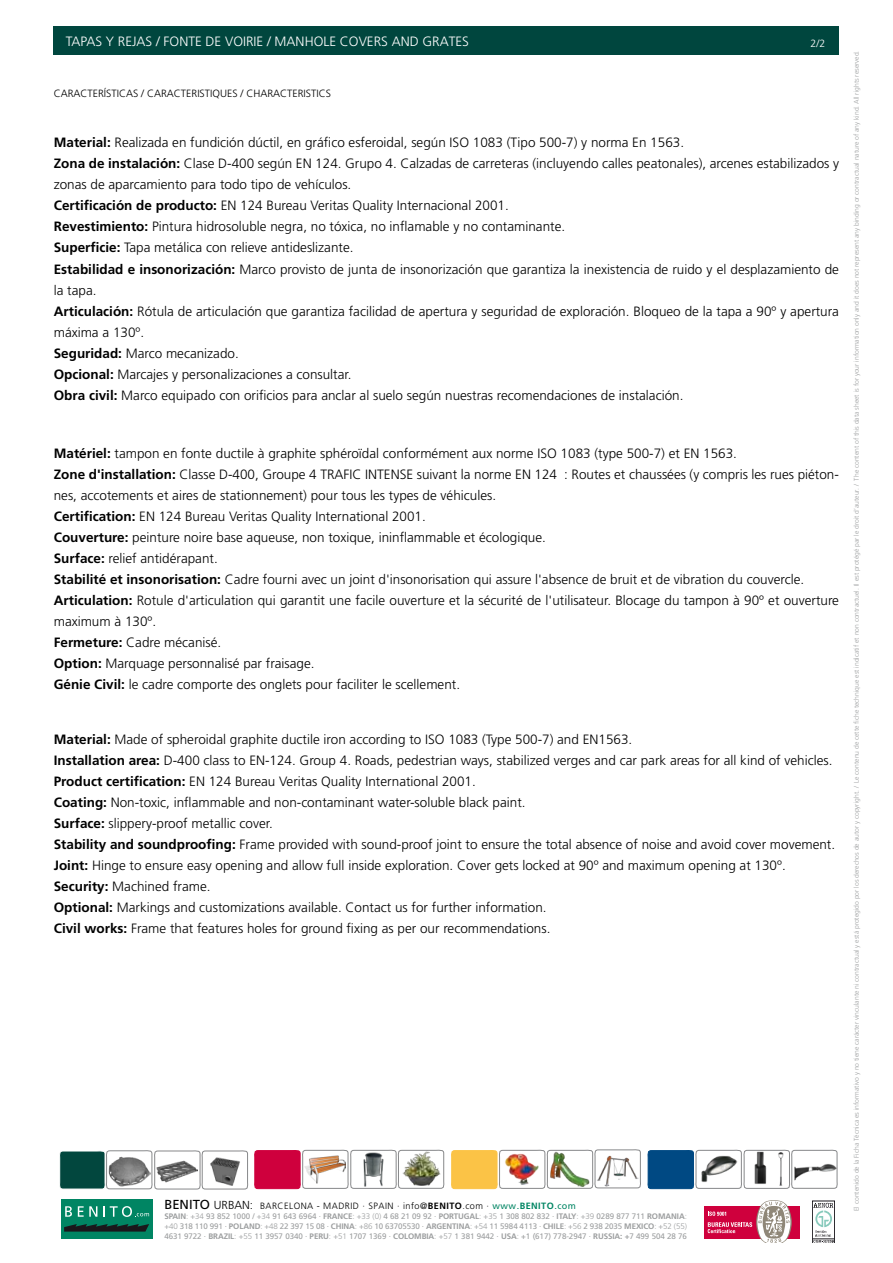
<style>
.page{position:relative;width:893px;height:1263px;background:#fff}
.page>*{position:absolute;margin:0;border:0;box-sizing:border-box;transform-origin:0 0}
.t1{font:300 13.5px/21px "Frutiger";color:#000}
.t2{font:300 13.5px "Frutiger";color:#fff}
.t3{font:13.05px "Frutiger";color:#000}
.t4{font:300 10.5px "Frutiger";color:#000}
.t5{font:300 10.5px "Frutiger";color:#fff}
.t6{font:300 9.15px "Frutiger";letter-spacing:.05em;color:#000}
.t7{font:7.95px/9.9px "Frutiger";letter-spacing:-.01em;color:#9c9e9f;text-align:justify}
.t8{font:300 6.75px "Frutiger";color:#9c9e9f}
.s1{font-weight:700}
.s2{font-weight:300;font-size:11.55px}
.s3{font-weight:300}
.s4{font-weight:400;color:#008563}
.s5{font-weight:700;color:#008563}
</style>
<div class="page">
<div style="left:54px;top:27px;width:785px;height:28px;background:#00463e"></div>
<svg style="left:812px;top:1201px;width:23px;height:42px"></svg>
<div style="left:704px;top:1206px;width:96px;height:33px;background:#cf003d"></div>
<svg style="left:708px;top:1200px;width:84px;height:43px"></svg>
<div style="left:61px;top:1199px;width:91px;height:40px;background:#008563"></div>
<svg style="left:64px;top:1224px;width:85px;height:7px"></svg>
<svg style="left:65px;top:1206px;width:7px;height:11px"></svg>
<svg style="left:78px;top:1206px;width:19px;height:11px"></svg>
<svg style="left:103px;top:1206px;width:46px;height:11px"></svg>
<svg style="left:647px;top:1149px;width:191px;height:40px"></svg>
<img style="left:59px;top:1149px;width:582px;height:40px">
<p class="t2" style="left:66px;top:34px;width:405px">TAPAS Y REJAS / FONTE DE VOIRIE / MANHOLE COVERS AND GRATES</p>
<p class="t5" style="left:811px;top:37px;width:16px">2/2</p>
<p class="t4" style="left:54px;top:87px;width:279px">CARACTERÍSTICAS / CARACTERISTIQUES / CHARACTERISTICS</p>
<p class="t1" style="left:54px;top:132px;width:787px"><span class="s1">Material:</span> Realizada en fundición dúctil, en gráfico esferoidal, según ISO 1083 (Tipo 500-7) y norma En 1563.<br><span class="s1">Zona de instalación:</span> C lase D-400 según EN 124. Grupo 4. Calzadas de carreteras (incluyendo calles peatonales), arcenes estabilizados y zonas de aparcamiento para todo tipo de vehículos.<br><span class="s1">Certificación de producto:</span> EN 124 Bureau Veritas Quality Internacional 2001.<br><span class="s1">Revestimiento:</span> Pintura hidrosoluble negra, no tóxica, no inflamable y no contaminante.<br><span class="s1">Superficie:</span> Tapa metálica con relieve antideslizante.<br><span class="s1">Estabilidad e insonorización:</span> Marco provisto de junta de insonorización que garantiza la inexistencia de ruido y el desplazamiento de la tapa.<br><span class="s1">Articulación:</span> Rótula de articulación que garantiza facilidad de apertura y seguridad de exploración. Bloqueo de la tapa a 90º y apertura máxima a 130º.<br><span class="s1">Seguridad:</span> Marco mecanizado.<br><span class="s1">Opcional:</span> Marcajes y personalizaciones a consultar.<br><span class="s1">Obra civil:</span> Marco equipado con orificios para anclar al suelo según nuestras recomendaciones de instalación.</p>
<p class="t1" style="left:54px;top:443px;width:685px"><span class="s1">Matériel:</span> tampon en fonte ductile à graphite sphéroïdal conformément aux norme ISO 1083 (type 500-7) et EN 1563.<br><span class="s1">Zone d'installation:</span> Classe D-400, Groupe 4 TRAFIC INTENSE</p>
<p class="t1" style="left:54px;top:464px;width:787px;text-indent:363px">suivant la norme EN 124 : Routes et chaussées (y compris les rues piéton&shy;nes, accotements et aires de stationnement) pour tous les types de véhicules.<br><span class="s1">Certification:</span> EN 124 Bureau Veritas Quality International 2001.<br><span class="s1">Couverture:</span> peinture noire base aqueuse, non toxique, ininflammable et écologique.<br><span class="s1">Surface:</span> relief antidérapant.<br><span class="s1">Stabilité et insonorisation:</span> Cadre fourni avec un joint d'insonorisation qui assure l'absence de bruit et de vibration du couvercle.<br><span class="s1">Articulation:</span> Rotule d'articulation qui garantit une facile ouverture et la sécurité de l'utilisateur. Blocage du tampon à 90º et ouverture maximum à 130º.<br><span class="s1">Fermeture:</span> Cadre mécanisé.<br><span class="s1">Option:</span> Marquage personnalisé par fraisage.<br><span class="s1">Génie Civil:</span> le cadre comporte des onglets pour faciliter le scellement.</p>
<p class="t1" style="left:54px;top:728px;width:783px"><span class="s1">Material:</span> Made of spheroidal graphite ductile iron according to ISO 1083 (Type 500-7) and EN 1563.<br><span class="s1">Installation area:</span> D-400 class to EN-124. Group 4. Roads, pedestrian ways, stabilized verges and car park areas for all kind of vehicles.<br><span class="s1">Product certification:</span> EN 124 Bureau Veritas Quality International 2001.<br><span class="s1">Coating:</span> Non-toxic, inflammable and non-contaminant water-soluble black paint.<br><span class="s1">Surface:</span> slippery-proof metallic cover.<br><span class="s1">Stability and soundproofing:</span> Frame provided with sound-proof joint to ensure the total absence of noise and avoid cover movement.<br><span class="s1">Joint:</span> H inge to ensure easy opening and allow full inside exploration. Cover gets locked at 90º and maximum opening at 130º.<br><span class="s1">Security:</span> Machined frame.<br><span class="s1">Optional:</span> Markings and customizations available. Contact us for further information.<br><span class="s1">Civil works:</span> Frame that features holes for ground fixing as per our recommendations.</p>
<p class="t4" style="left:30px;top:919px;width:185px">VARIANTES / VARIANTES / ALTERNATIVES</p>
<p class="t3" style="left:164px;top:1197px;width:90px">BENITO <span class="s2">URBAN:</span></p>
<p class="t7" style="left:164px;top:1211px;width:524px"><span class="s1">SPAIN</span><span class="s3">: +34</span> 93 852 1000 / <span class="s3">+34</span> 91 643 6964 · <span class="s1">FRANCE</span><span class="s3">: +33 (0)</span> 4 68 21 09 92 · <span class="s1">PORTUGAL</span><span class="s3">: +35</span> 1 308 802 832 · <span class="s1">ITALY</span><span class="s3">: +39</span> 0289 877 711 <span class="s1">ROMANIA</span><span class="s3">: +40</span> 318 110 991 · <span class="s1">POLAND</span><span class="s3">: +48</span> 22 397 15 08 · <span class="s1">CHINA</span><span class="s3">: +86</span> 10 63705530 · <span class="s1">ARGENTINA</span><span class="s3">: +54</span> 11 5984 4113 · <span class="s1">CHILE</span><span class="s3">: +56</span> 2 938 2035 <span class="s1">MEXICO</span><span class="s3">: +52 (55)<br></span>4631 9722 · <span class="s1">BRAZIL</span><span class="s3">: +55</span> 11 3957 0340 · <span class="s1">PERU</span><span class="s3">: +51</span> 1707 1369 · <span class="s1">COLOMBIA</span><span class="s3">: +57</span> 1 381 9442 · <span class="s1">USA</span><span class="s3">:</span> +1 (617) 778-2947 · <span class="s1">RUSSIA: +</span>7 499 504 28 76</p>
<p class="t6" style="left:260px;top:1200px;width:317px">BARCELONA - MADRID · SPAIN · info@<span class="s1">BENITO</span>.com · <span class="s4">www.</span><span class="s5">BENITO</span><span class="s4">.com</span></p>
<p class="t8" style="left:853px;top:1211px;width:1161px;rotate:-90deg">El contenido de la Ficha Técnica es informativo y no tiene carácter vinculante ni contractual y está protegido por los derechos de autor y copyright. / Le contenu de cette fiche technique est indicatif et non contractuel. Il est protégé par le droit d’auteur. / The content of this data sheet is for your information only and it does not represent any binding or contractual nature of any kind. All rights reserved.</p>
</div>
